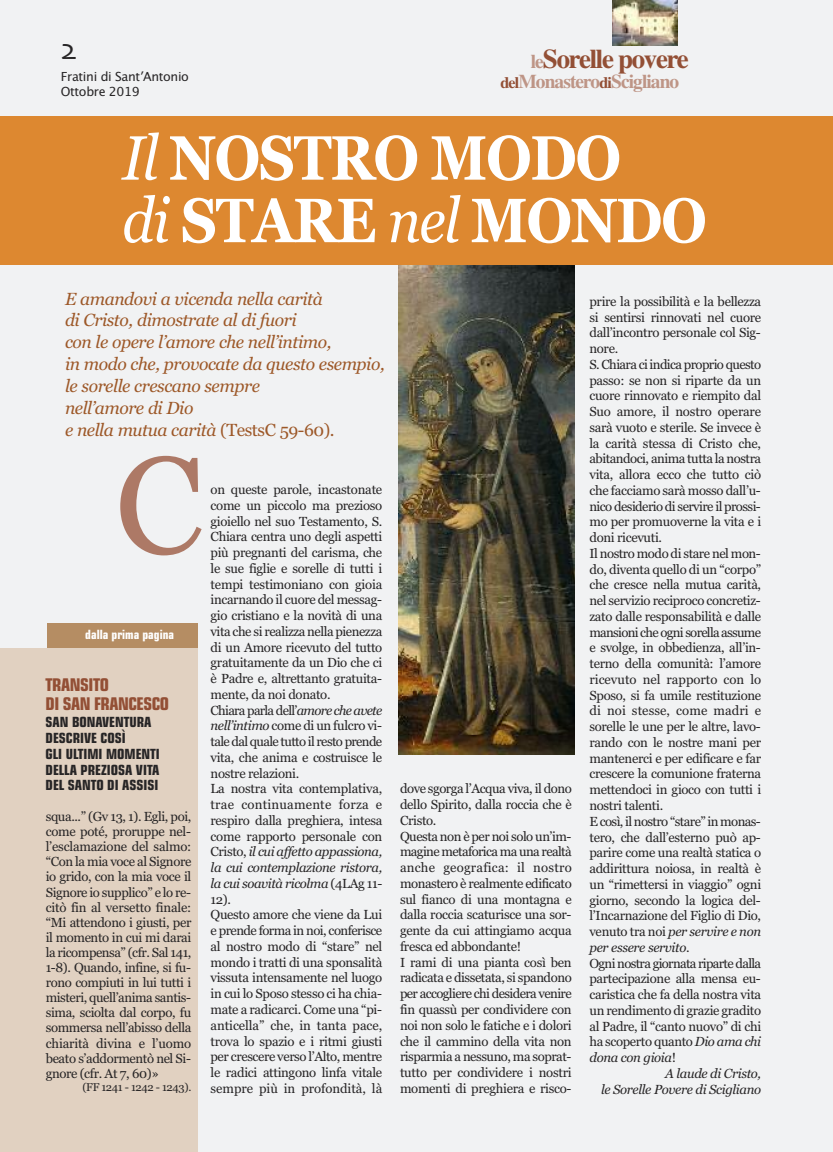
<style>
.page{position:relative;width:833px;height:1152px;background:#f1f2f3}
.page>*{position:absolute;margin:0;border:0;box-sizing:border-box;transform-origin:0 0}
.t1{font:137.5px "Georgia";color:#ad7966}
.t2{font:700 62.5px/62.5px "Georgia";letter-spacing:-.025em;color:#fff;scale:.89 1}
.t3{font:30px "Skia";color:#272526}
.t4{font:700 27px "Times";letter-spacing:-.05em;color:#934f35}
.t5{font:700 19.5px "Times";letter-spacing:-.05em;color:#be9586}
.t6{font:italic 17.5px/21.9px "Georgia";letter-spacing:-.025em;color:#9d5828}
.t7{font:700 condensed 17.5px/19.6px "Square 721 BT";letter-spacing:-.025em;color:#934f35}
.t8{font:700 condensed 14px/15.8px "Square 721 BT";color:#272526}
.t9{font:13.12px/15.8px "Georgia";letter-spacing:-.025em;color:#272526}
.t10{font:italic 13.12px "Georgia";letter-spacing:-.025em;color:#272526}
.t11{font:13.12px "Georgia";letter-spacing:-.045em;color:#272526}
.t12{font:13.12px "Georgia";letter-spacing:-.05em;color:#272526}
.t13{font:13.12px "Georgia";letter-spacing:-.055em;color:#272526}
.t14{font:13.12px "Georgia";color:#272526}
.t15{font:13.12px "Georgia";letter-spacing:.005em;color:#272526}
.t16{font:12.5px/15px "Lucida Grande";letter-spacing:-.025em;color:#272526}
.t17{font:700 condensed 12.5px "Square 721 BT";color:#fff}
.t18{font:11.25px "Georgia";letter-spacing:-.03em;color:#272526}
.s1{font-family:"Verdana"}
.s2{font-size:19.5px;color:#be9586}
.s3{font-size:16px;color:#934f35}
.s4{font-weight:400;font-style:italic}
.s5{font-style:normal}
.s6{font-style:italic}
</style>
<div class="page">
<div style="left:47px;top:624px;width:150px;height:30px;background:#b58d63"></div>
<img style="left:612px;top:0;width:65px;height:46px">
<img style="left:399px;top:265px;width:175px;height:489px">
<div style="left:0;top:116px;width:833px;height:149px;background:#dd8830"></div>
<div style="left:0;top:648px;width:197px;height:504px;background:#e1d1c1"></div>
<h3 class="t3" style="left:61px;top:31px;width:17px">2</h3>
<p class="t16" style="left:61px;top:69px;width:130px">Fratini di Sant<span class="s1">’</span>Antonio<br>Ottobre 2019</p>
<h3 class="t4" style="left:531px;top:43px;width:160px"><span class="s2">le</span>Sorelle povere</h3>
<h3 class="t5" style="left:500px;top:70px;width:180px"><span class="s3">del</span>Monastero<span class="s3">di</span>Scigliano</h3>
<h2 class="t2" style="left:122px;top:127px;width:658px"><span class="s4">Il</span> NOSTRO MODO<br><span class="s4">di</span> STARE <span class="s4">nel</span> MONDO</h2>
<h3 class="t6" style="left:65px;top:287px;width:321px">E amandovi a vicenda nella carità<br>di Cristo, dimostrate al di fuori<br>con le opere l’amore che nell’intimo,<br>in modo che, provocate da questo esempio, le sorelle crescano sempre<br>nell’amore di Dio<br>e nella mutua carità <span class="s5">(TestsC 59-60).</span></h3>
<h1 class="t1" style="left:115px;top:425px;width:90px">C</h1>
<p class="t17" style="left:85px;top:630px;width:90px">dalla prima pagina</p>
<h3 class="t7" style="left:46px;top:676px;width:125px">TRANSITO<br>DI SAN FRANCESCO</h3>
<p class="t8" style="left:46px;top:715px;width:116px">SAN BONAVENTURA<br>DESCRIVE COSÌ<br>GLI ULTIMI MOMENTI<br>DELLA PREZIOSA VITA<br>DEL SANTO DI ASSISI</p>
<p class="t9" style="left:46px;top:809px;width:147px;line-height:15.1px;text-align:justify">squa...” (Gv 13, 1). Egli, poi, come poté, proruppe nel&shy;l’esclamazione del salmo: “Con la mia voce al Signore io grido, con la mia voce il Signore io supplico” e lo re&shy;citò fin al versetto finale: “Mi attendono i giusti, per il momento in cui mi darai la ricompensa” (cfr. Sal 141, 1-8). Quando, infine, si fu&shy;rono compiuti in lui tutti i misteri, quell’anima santis&shy;sima, sciolta dal corpo, fu sommersa nell’abisso della chiarità divina e l’uomo beato s’addormentò nel Si&shy;gnore (cfr. At 7, 60)»</p>
<p class="t18" style="left:82px;top:1081px;width:110px">(FF 1241 - 1242 - 1243).</p>
<p class="t9" style="left:210px;top:481px;width:173px">on queste parole, incastonate come un piccolo ma prezioso gioiello nel suo Testamento, S.<br>Chiara centra uno degli aspetti più pregnanti del carisma, che le sue figlie e sorelle di tutti i tempi testimoniano con gioia incarnando il cuore del messag&shy;gio cristiano e la novità di una vita che si realizza nella pienezza di un Amore ricevuto del tutto gratuitamente da un Dio che ci è Padre e, altrettanto gratuita&shy;mente, da noi donato.<br>Chiara parla dell’<span class="s6">amore che avete nell’intimo</span> come di un fulcro vi&shy;tale dal quale tutto il resto prende vita, che anima e costruisce le nostre relazioni.<br>La nostra vita contemplativa, trae continuamente forza e respiro dalla preghiera, intesa come rapporto personale con<br>Cristo, <span class="s6">il cui affetto appassiona, la cui contemplazione ristora, la cui soavità ricolma</span> (4LAg 11-<br>12).<br>Questo amore che viene da Lui e prende forma in noi, conferisce al nostro modo di “stare” nel mondo i tratti di una sponsalità vissuta intensamente nel luogo in cui lo Sposo stesso ci ha chia&shy;mate a radicarci. Come una “pi&shy;anticella” che, in tanta pace, trova lo spazio e i ritmi giusti per crescere verso l’Alto, mentre le radici attingono linfa vitale sempre più in profondità, là</p>
<p class="t9" style="left:400px;top:781px;width:173px">dove sgorga l’Acqua viva, il dono dello Spirito, dalla roccia che è<br>Cristo.<br>Questa non è per noi solo un’im&shy;magine metaforica ma una realtà anche geografica: il nostro monastero è realmente edificato sul fianco di una montagna e dalla roccia scaturisce una sor&shy;gente da cui attingiamo acqua fresca ed abbondante!<br>I rami di una pianta così ben radicata e dissetata, si spandono per accogliere chi desidera venire fin quassù per condividere con noi non solo le fatiche e i dolori che il cammino della vita non risparmia a nessuno, ma soprat&shy;tutto per condividere i nostri momenti di preghiera e risco-</p>
<p class="t9" style="left:589px;top:293px;width:173px">prire la possibilità e la bellezza</p>
<p class="t9" style="left:589px;top:309px;width:173px">si sentirsi rinnovati nel cuore</p>
<p class="t9" style="left:589px;top:325px;width:173px">dall’incontro personale col Sig-</p>
<p class="t9" style="left:589px;top:341px;width:30px">nore.</p>
<p class="t11" style="left:589px;top:357px;width:173px">S. Chiara ci indica proprio questo</p>
<p class="t9" style="left:589px;top:372px;width:173px">passo: se non si riparte da un</p>
<p class="t9" style="left:589px;top:388px;width:173px">cuore rinnovato e riempito dal</p>
<p class="t9" style="left:589px;top:404px;width:173px">Suo amore, il nostro operare</p>
<p class="t9" style="left:589px;top:419px;width:173px">sarà vuoto e sterile. Se invece è</p>
<p class="t9" style="left:589px;top:435px;width:173px">la carità stessa di Cristo che,</p>
<p class="t9" style="left:589px;top:451px;width:173px">abitandoci, anima tutta la nostra</p>
<p class="t9" style="left:589px;top:467px;width:173px">vita, allora ecco che tutto ciò</p>
<p class="t9" style="left:589px;top:482px;width:173px">che facciamo sarà mosso dall’u-</p>
<p class="t11" style="left:589px;top:498px;width:173px">nico desiderio di servire il prossi-</p>
<p class="t9" style="left:589px;top:514px;width:173px">mo per promuoverne la vita e i</p>
<p class="t9" style="left:589px;top:530px;width:74px">doni ricevuti.</p>
<p class="t9" style="left:589px;top:545px;width:173px">Il nostro modo di stare nel mon-</p>
<p class="t9" style="left:589px;top:561px;width:173px">do, diventa quello di un “corpo”</p>
<p class="t9" style="left:589px;top:577px;width:173px">che cresce nella mutua carità,</p>
<p class="t9" style="left:589px;top:593px;width:173px">nel servizio reciproco concretiz-</p>
<p class="t9" style="left:589px;top:608px;width:173px">zato dalle responsabilità e dalle</p>
<p class="t13" style="left:589px;top:624px;width:173px">mansioni che ogni sorella assume</p>
<p class="t9" style="left:589px;top:640px;width:173px">e svolge, in obbedienza, all’in-</p>
<p class="t9" style="left:589px;top:656px;width:173px">terno della comunità: l’amore</p>
<p class="t14" style="left:589px;top:672px;width:173px">ricevuto nel rapporto con lo</p>
<p class="t9" style="left:589px;top:687px;width:173px">Sposo, si fa umile restituzione</p>
<p class="t15" style="left:589px;top:703px;width:173px">di noi stesse, come madri e</p>
<p class="t9" style="left:589px;top:719px;width:173px">sorelle le une per le altre, lavo-</p>
<p class="t9" style="left:589px;top:734px;width:173px">rando con le nostre mani per</p>
<p class="t9" style="left:589px;top:750px;width:173px">mantenerci e per edificare e far</p>
<p class="t9" style="left:589px;top:766px;width:173px">crescere la comunione fraterna</p>
<p class="t9" style="left:589px;top:782px;width:173px">mettendoci in gioco con tutti i</p>
<p class="t9" style="left:589px;top:797px;width:75px">nostri talenti.</p>
<p class="t11" style="left:589px;top:813px;width:173px">E così, il nostro “stare” in monas-</p>
<p class="t9" style="left:589px;top:829px;width:173px">tero, che dall’esterno può ap-</p>
<p class="t9" style="left:589px;top:845px;width:173px">parire come una realtà statica o</p>
<p class="t9" style="left:589px;top:860px;width:173px">addirittura noiosa, in realtà è</p>
<p class="t9" style="left:589px;top:876px;width:173px">un “rimettersi in viaggio” ogni</p>
<p class="t9" style="left:589px;top:892px;width:173px">giorno, secondo la logica del-</p>
<p class="t9" style="left:589px;top:908px;width:173px">l’Incarnazione del Figlio di Dio,</p>
<p class="t10" style="left:589px;top:924px;width:173px"><span class="s5">venuto tra noi</span> per servire e non</p>
<p class="t10" style="left:589px;top:939px;width:102px">per essere servito<span class="s5">.</span></p>
<p class="t12" style="left:589px;top:955px;width:173px">Ogni nostra giornata riparte dalla</p>
<p class="t9" style="left:589px;top:971px;width:173px">partecipazione alla mensa eu-</p>
<p class="t9" style="left:589px;top:986px;width:173px">caristica che fa della nostra vita</p>
<p class="t9" style="left:589px;top:1002px;width:173px">un rendimento di grazie gradito</p>
<p class="t9" style="left:589px;top:1018px;width:173px">al Padre, il “canto nuovo” di chi</p>
<p class="t9" style="left:589px;top:1034px;width:173px">ha scoperto quanto <span class="s6">Dio ama chi</span></p>
<p class="t10" style="left:589px;top:1050px;width:88px">dona con gioia<span class="s5">!</span></p>
<p class="t10" style="left:665px;top:1065px;width:97px">A laude di Cristo,</p>
<p class="t10" style="left:601px;top:1081px;width:162px">le Sorelle Povere di Scigliano</p>
</div>
